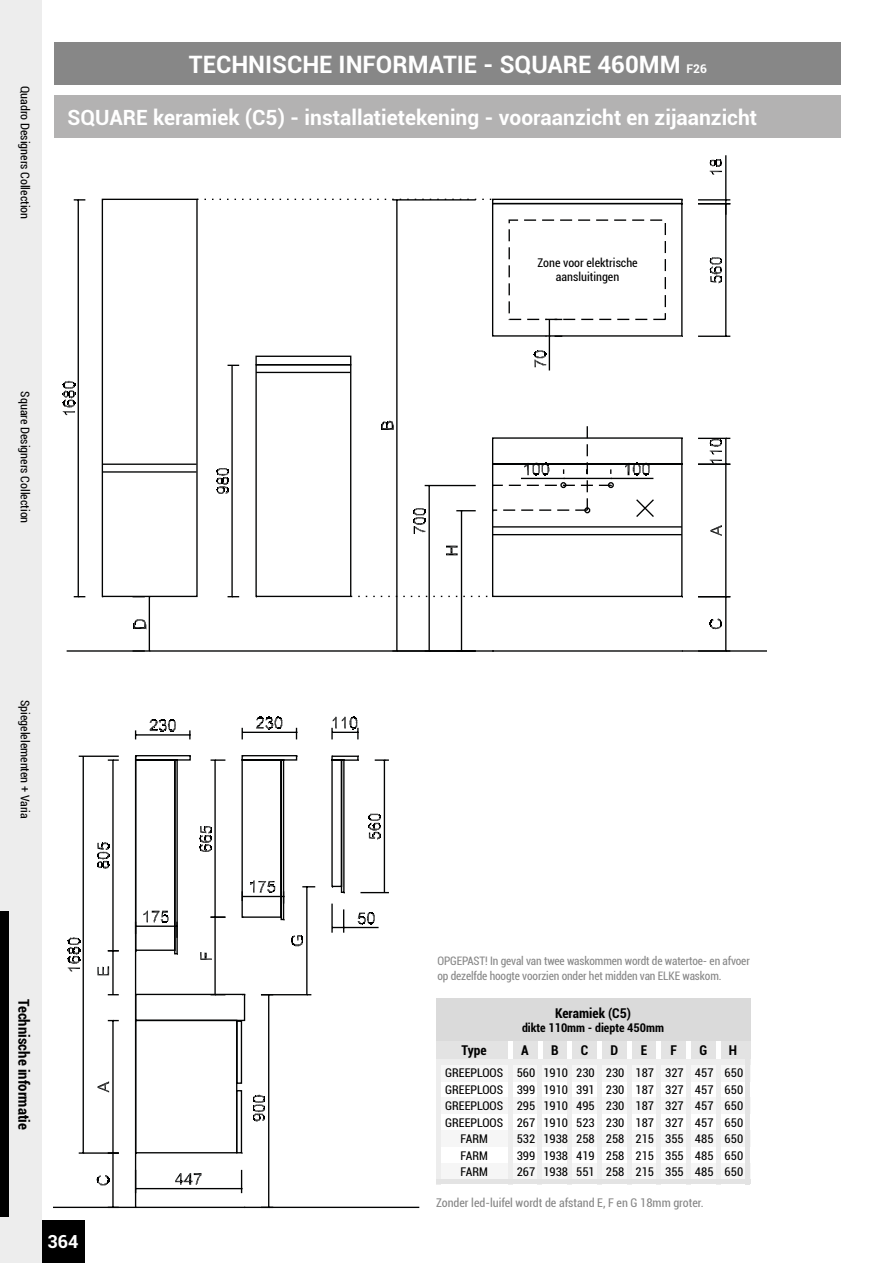
<style>
.page{position:relative;width:893px;height:1263px;background:#fff}
.page>*{position:absolute;margin:0;border:0;box-sizing:border-box;transform-origin:0 0}
.t1{font:700 24px "Roboto";color:#fff}
.t2{font:700 21px "Roboto";color:#fff}
.t3{font:700 18px "Roboto";color:#fff}
.t4{font:700 condensed 15px "Roboto";color:#000}
.t5{font:700 condensed 13.5px "Roboto";color:#000}
.t6{font:condensed 12px/16.5px "Roboto";color:#000;text-align:justify}
.t7{font:condensed 12px "Roboto";color:#878787}
.t8{font:700 condensed 12px "Roboto";color:#000}
.t9{font:condensed 11.7px/15px "Roboto";letter-spacing:-.01em;color:#878787}
.s1{font-size:12px}
</style>
<div class="page">
<div style="left:436px;top:1065px;width:314px;height:16px;background:#f6f6f6"></div>
<div style="left:436px;top:1097px;width:314px;height:17px;background:#f6f6f6"></div>
<div style="left:436px;top:1130px;width:314px;height:17px;background:#f6f6f6"></div>
<div style="left:436px;top:1163px;width:314px;height:16px;background:#f6f6f6"></div>
<div style="left:436px;top:1041px;width:314px;height:18px;background:#e3e3e3"></div>
<div style="left:436px;top:998px;width:314px;height:43px;background:#dadada"></div>
<hr style="left:538px;top:1059px;width:4px;height:125px;background:#ededed">
<hr style="left:568px;top:1059px;width:4px;height:125px;background:#ededed">
<div style="left:597px;top:1059px;width:5px;height:125px;background:#ededed"></div>
<hr style="left:627px;top:1059px;width:4px;height:125px;background:#ededed">
<hr style="left:657px;top:1059px;width:4px;height:125px;background:#ededed">
<div style="left:686px;top:1059px;width:5px;height:125px;background:#ededed"></div>
<hr style="left:716px;top:1059px;width:4px;height:125px;background:#ededed">
<hr style="left:508px;top:1059px;width:4px;height:125px;background:#ededed">
<div style="left:436px;top:1059px;width:314px;height:5px;background:#ededed"></div>
<hr style="left:436px;top:1059px;width:4px;height:125px;background:#ededed">
<hr style="left:746px;top:1059px;width:4px;height:125px;background:#e3e3e3">
<hr style="left:538px;top:1041px;width:4px;height:18px;background:#fff">
<hr style="left:568px;top:1041px;width:4px;height:18px;background:#fff">
<div style="left:597px;top:1041px;width:5px;height:18px;background:#fff"></div>
<hr style="left:627px;top:1041px;width:4px;height:18px;background:#fff">
<hr style="left:657px;top:1041px;width:4px;height:18px;background:#fff">
<div style="left:686px;top:1041px;width:5px;height:18px;background:#fff"></div>
<hr style="left:716px;top:1041px;width:4px;height:18px;background:#fff">
<hr style="left:508px;top:1041px;width:4px;height:18px;background:#fff">
<hr style="left:436px;top:1180px;width:314px;height:4px;background:#e3e3e3">
<div style="left:0;top:0;width:42px;height:1263px;background:#ededed"></div>
<div style="left:42px;top:1220px;width:42px;height:43px;background:#000"></div>
<div style="left:0;top:912px;width:9px;height:305px;background:#000"></div>
<div style="left:54px;top:43px;width:786px;height:42px;background:#878787"></div>
<div style="left:55px;top:96px;width:786px;height:42px;background:#b3b2b2"></div>
<hr style="left:847px;top:200px;width:1px;height:451px;background:#010202">
<hr style="left:725px;top:155px;width:1px;height:45px;background:#010202">
<svg style="left:710px;top:159px;width:12px;height:16px"></svg>
<hr style="left:824px;top:597px;width:1px;height:54px;background:#010202">
<svg style="left:63px;top:381px;width:12px;height:34px"></svg>
<svg style="left:77px;top:198px;width:654px;height:400px"></svg>
<hr style="left:396px;top:200px;width:2px;height:451px;background:#010202">
<hr style="left:549px;top:319px;width:1px;height:51px;background:#010202">
<svg style="left:534px;top:350px;width:12px;height:17px"></svg>
<svg style="left:545px;top:336px;width:17px;height:1px"></svg>
<hr style="left:794px;top:200px;width:1px;height:397px;background:#010202">
<svg style="left:197px;top:199px;width:296px;height:2px"></svg>
<svg style="left:351px;top:421px;width:416px;height:231px"></svg>
<hr style="left:149px;top:597px;width:1px;height:54px;background:#010202">
<svg style="left:134px;top:619px;width:12px;height:10px"></svg>
<svg style="left:133px;top:650px;width:17px;height:2px"></svg>
<svg style="left:133px;top:596px;width:17px;height:1px"></svg>
<svg style="left:55px;top:759px;width:364px;height:449px"></svg>
<hr style="left:135px;top:756px;width:1px;height:451px;background:#010202">
<hr style="left:112px;top:1153px;width:2px;height:54px;background:#010202">
<hr style="left:268px;top:995px;width:1px;height:212px;background:#010202">
<svg style="left:261px;top:1207px;width:12px;height:1px"></svg>
<svg style="left:150px;top:719px;width:26px;height:7px"></svg>
<svg style="left:256px;top:717px;width:26px;height:9px"></svg>
<svg style="left:134px;top:726px;width:225px;height:464px"></svg>
<hr style="left:332px;top:927px;width:47px;height:1px;background:#010202">
<hr style="left:331px;top:903px;width:2px;height:30px;background:#010202">
<svg style="left:333px;top:717px;width:26px;height:16px"></svg>
<svg style="left:358px;top:912px;width:17px;height:13px"></svg>
<hr style="left:384px;top:760px;width:1px;height:132px;background:#010202">
<svg style="left:360px;top:892px;width:29px;height:1px"></svg>
<svg style="left:343px;top:909px;width:2px;height:24px"></svg>
<svg style="left:369px;top:814px;width:12px;height:26px"></svg>
<hr style="left:306px;top:887px;width:2px;height:108px;background:#010202">
<hr style="left:261px;top:994px;width:50px;height:1px;background:#010202">
<svg style="left:302px;top:886px;width:13px;height:1px"></svg>
<svg style="left:375px;top:759px;width:14px;height:2px"></svg>
<svg style="left:291px;top:935px;width:12px;height:11px"></svg>
<hr style="left:54px;top:1153px;width:1px;height:54px;background:#010202">
<svg style="left:54px;top:755px;width:221px;height:439px"></svg>
<p class="t6" style="left:34px;top:86px;width:135px;rotate:90deg">Quadro Designers Collection</p>
<h1 class="t1" style="left:189px;top:47px;width:520px">TECHNISCHE INFORMATIE - SQUARE 460MM <span class="s1">F26</span></h1>
<h2 class="t2" style="left:67px;top:103px;width:691px">SQUARE keramiek (C5) - installatietekening - vooraanzicht en zijaanzicht</h2>
<p class="t6" style="left:537px;top:255px;width:102px;line-height:14.4px;text-align:center">Zone voor elektrische aansluitingen</p>
<p class="t6" style="left:34px;top:391px;width:133px;rotate:90deg">Square Designers Collection</p>
<p class="t6" style="left:34px;top:700px;width:121px;rotate:90deg">Spiegelelementen + Varia</p>
<p class="t4" style="left:34px;top:999px;width:132px;rotate:90deg">Technische informatie</p>
<h3 class="t3" style="left:48px;top:1229px;width:32px">364</h3>
<p class="t9" style="left:437px;top:953px;width:314px">OPGEPAST! In geval van twee waskommen wordt de watertoe- en afvoer op dezelfde hoogte voorzien onder het midden van ELKE waskom.</p>
<p class="t5" style="left:555px;top:1003px;width:77px">Keramiek (C5)</p>
<p class="t8" style="left:522px;top:1019px;width:144px">dikte 110mm - diepte 450mm</p>
<p class="t5" style="left:462px;top:1041px;width:27px">Type</p>
<p class="t5" style="left:521px;top:1041px;width:9px">A</p>
<p class="t5" style="left:551px;top:1041px;width:9px">B</p>
<p class="t5" style="left:581px;top:1041px;width:9px">C</p>
<p class="t5" style="left:610px;top:1041px;width:9px">D</p>
<p class="t5" style="left:641px;top:1041px;width:8px">E</p>
<p class="t5" style="left:670px;top:1041px;width:8px">F</p>
<p class="t5" style="left:699px;top:1041px;width:9px">G</p>
<p class="t5" style="left:729px;top:1041px;width:10px">H</p>
<p class="t6" style="left:517px;top:1064px;width:20px">560<br>399<br>295<br>267<br>532<br>399<br>267</p>
<p class="t6" style="left:543px;top:1064px;width:26px">1910<br>1910<br>1910<br>1910<br>1938<br>1938<br>1938</p>
<p class="t6" style="left:576px;top:1064px;width:20px">230<br>391<br>495<br>523<br>258<br>419<br>551</p>
<p class="t6" style="left:606px;top:1064px;width:20px">230<br>230<br>230<br>230<br>258<br>258<br>258</p>
<p class="t6" style="left:636px;top:1064px;width:20px">187<br>187<br>187<br>187<br>215<br>215<br>215</p>
<p class="t6" style="left:665px;top:1064px;width:20px">327<br>327<br>327<br>327<br>355<br>355<br>355</p>
<p class="t6" style="left:695px;top:1064px;width:20px">457<br>457<br>457<br>457<br>485<br>485<br>485</p>
<p class="t6" style="left:725px;top:1064px;width:20px">650<br>650<br>650<br>650<br>650<br>650<br>650</p>
<p class="t6" style="left:445px;top:1064px;width:59px;text-align:center">GREEPLOOS<br>GREEPLOOS<br>GREEPLOOS<br>GREEPLOOS<br>FARM<br>FARM<br>FARM</p>
<p class="t7" style="left:436px;top:1194px;width:269px">Zonder led-luifel wordt de afstand E, F en G 18mm groter.</p>
</div>
